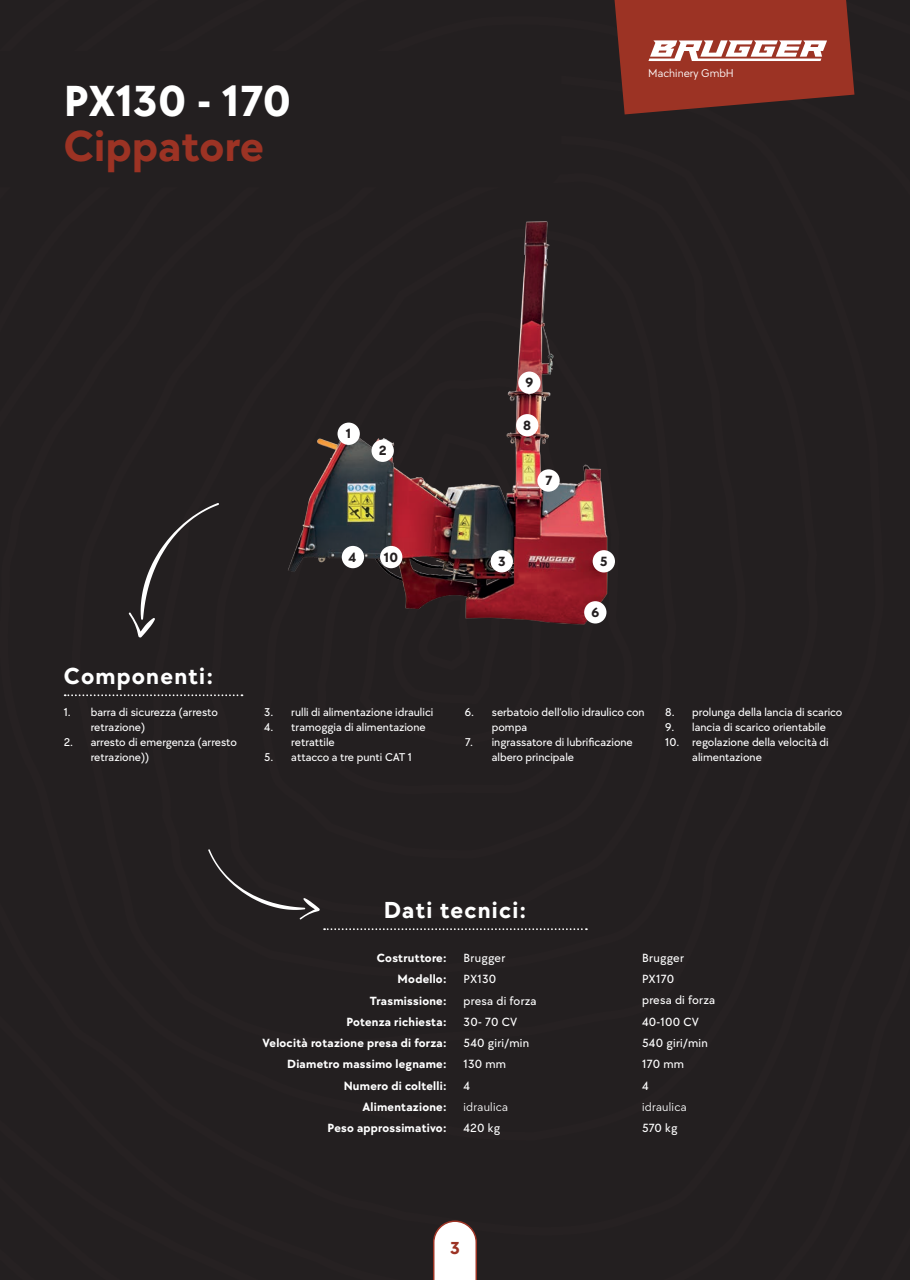
<style>
.page{position:relative;width:910px;height:1280px;background:#fff}
.page>*{position:absolute;margin:0;border:0;box-sizing:border-box;transform-origin:0 0}
.t1{font:700 45px "TT Chocolates Trl";letter-spacing:.01em;color:#fff}
.t2{font:700 45px "TT Chocolates Trl";letter-spacing:.01em;color:#9c3324}
.t3{font:700 24px "TT Chocolates Trl";letter-spacing:.05em;color:#fff}
.t4{font:700 18px "TT Chocolates Trl";color:#9c3324}
.t5{font:700 13.8px "TT Chocolates Trl";color:#231f20}
.t6{font:700 12.3px/21.3px "TT Chocolates Trl";letter-spacing:.02em;color:#fff;text-align:right}
.t7{font:500 12.3px/21.3px "TT Chocolates Trl";letter-spacing:.02em;color:#fff}
.t8{font:12.3px "TT Chocolates Trl";letter-spacing:.02em;color:#fff}
.t9{font:500 11.7px/15px "TT Chocolates Trl";color:#fff}
.t10{font:11.7px "TT Chocolates Trl";color:#fff}
</style>
<div class="page">
<div style="left:367px;top:0;width:248px;height:16px;background:#231f20"></div>
<div style="left:367px;top:16px;width:543px;height:412px;background:#231f20"></div>
<div style="left:0;top:73px;width:885px;height:871px;background:#231f20"></div>
<div style="left:70px;top:136px;width:752px;height:808px;background:#231f20"></div>
<div style="left:151px;top:173px;width:595px;height:771px;background:#231f20"></div>
<div style="left:209px;top:229px;width:467px;height:688px;background:#231f20"></div>
<div style="left:261px;top:764px;width:374px;height:94px;background:#231f20"></div>
<div style="left:314px;top:764px;width:280px;height:30px;background:#231f20"></div>
<div style="left:0;top:944px;width:663px;height:283px;background:#231f20"></div>
<div style="left:663px;top:794px;width:247px;height:433px;background:#231f20"></div>
<div style="left:0;top:1015px;width:400px;height:212px;background:#231f20"></div>
<div style="left:0;top:0;width:367px;height:332px;background:#231f20"></div>
<div style="left:0;top:0;width:159px;height:51px;background:#231f20"></div>
<div style="left:0;top:1227px;width:910px;height:53px;background:#231f20"></div>
<svg style="left:615px;top:0;width:295px;height:114px;background:#813b32"></svg>
<svg style="left:324px;top:928px;width:263px;height:2px"></svg>
<div style="left:129px;top:503px;width:90px;height:135px;background:#231f20"></div>
<svg style="left:208px;top:849px;width:112px;height:70px;background:#2e2a2b"></svg>
<img style="left:249px;top:146px;width:412px;height:618px">
<div style="left:337px;top:423px;width:23px;height:22px;background:#fff;border-radius:50%"></div>
<div style="left:372px;top:440px;width:22px;height:22px;background:#fff;border-radius:50%"></div>
<div style="left:491px;top:550px;width:22px;height:22px;background:#fff;border-radius:50%"></div>
<div style="left:342px;top:546px;width:22px;height:22px;background:#fff;border-radius:50%"></div>
<div style="left:593px;top:550px;width:22px;height:22px;background:#fff;border-radius:50%"></div>
<div style="left:584px;top:601px;width:22px;height:22px;background:#fff;border-radius:50%"></div>
<div style="left:537px;top:469px;width:23px;height:23px;background:#fff;border-radius:50%"></div>
<div style="left:516px;top:414px;width:22px;height:22px;background:#fff;border-radius:50%"></div>
<div style="left:518px;top:372px;width:23px;height:22px;background:#fff;border-radius:50%"></div>
<div style="left:380px;top:546px;width:22px;height:22px;background:#fff;border-radius:50%"></div>
<svg style="left:65px;top:694px;width:177px;height:2px"></svg>
<div style="left:0;top:51px;width:561px;height:136px;background:#231f20"></div>
<svg style="left:432px;top:1220px;width:46px;height:60px"></svg>
<h1 class="t1" style="left:64px;top:69px;width:229px">PX130 - 170</h1>
<h1 class="t2" style="left:64px;top:114px;width:202px">Cippatore</h1>
<p class="t10" style="left:648px;top:65px;width:87px">Machinery GmbH</p>
<h2 class="t3" style="left:64px;top:659px;width:151px">Componenti:</h2>
<p class="t5" style="left:346px;top:424px;width:7px">1</p>
<p class="t5" style="left:379px;top:441px;width:9px">2</p>
<p class="t5" style="left:525px;top:373px;width:9px">9</p>
<p class="t5" style="left:523px;top:415px;width:10px">8</p>
<p class="t5" style="left:545px;top:471px;width:9px">7</p>
<p class="t5" style="left:384px;top:547px;width:16px">10</p>
<p class="t5" style="left:349px;top:547px;width:9px">4</p>
<p class="t5" style="left:600px;top:551px;width:9px">5</p>
<p class="t5" style="left:498px;top:551px;width:9px">3</p>
<p class="t5" style="left:591px;top:602px;width:9px">6</p>
<p class="t9" style="left:91px;top:704px;width:129px;text-indent:-27px">1. barra di sicurezza (arresto retrazione)</p>
<p class="t9" style="left:91px;top:734px;width:148px;text-indent:-27px">2. arresto di emergenza (arresto retrazione))</p>
<p class="t9" style="left:264px;top:704px;width:171px">3. rulli di alimentazione idraulici</p>
<p class="t9" style="left:291px;top:719px;width:136px;text-indent:-27px">4. tramoggia di alimentazione retrattile</p>
<p class="t9" style="left:264px;top:749px;width:149px">5. attacco a tre punti CAT 1</p>
<p class="t9" style="left:492px;top:704px;width:154px;text-indent:-27px">6. serbatoio dell‘olio idraulico con pompa</p>
<p class="t9" style="left:492px;top:734px;width:143px;text-indent:-27px">7. ingrassatore di lubrificazione albero principale</p>
<p class="t9" style="left:665px;top:704px;width:179px">8. prolunga della lancia di scarico</p>
<p class="t9" style="left:665px;top:719px;width:162px">9. lancia di scarico orientabile</p>
<p class="t9" style="left:692px;top:734px;width:138px;text-indent:-27px">10. regolazione della velocità di alimentazione</p>
<h2 class="t3" style="left:384px;top:893px;width:144px">Dati tecnici:</h2>
<p class="t6" style="left:377px;top:947px;width:71px">Costruttore:<br>Modello:</p>
<p class="t6" style="left:262px;top:1010px;width:185px">Potenza richiesta:<br>Velocità rotazione presa di forza:<br>Diametro massimo legname:</p>
<p class="t6" style="left:328px;top:1095px;width:120px">Alimentazione:<br>Peso approssimativo:</p>
<p class="t7" style="left:463px;top:947px;width:43px">Brugger<br>PX130</p>
<p class="t7" style="left:463px;top:1010px;width:67px">30- 70 CV<br>540 giri/min<br>130 mm</p>
<p class="t8" style="left:463px;top:1099px;width:46px">idraulica</p>
<p class="t7" style="left:463px;top:1117px;width:38px">420 kg</p>
<p class="t7" style="left:463px;top:989px;width:75px">presa di forza</p>
<p class="t6" style="left:370px;top:989px;width:78px">Trasmissione:</p>
<p class="t6" style="left:344px;top:1074px;width:104px">Numero di coltelli:</p>
<p class="t7" style="left:463px;top:1074px;width:8px">4</p>
<p class="t7" style="left:642px;top:947px;width:43px">Brugger<br>PX170</p>
<p class="t7" style="left:642px;top:1010px;width:67px">40-100 CV<br>540 giri/min<br>170 mm</p>
<p class="t8" style="left:642px;top:1099px;width:46px">idraulica</p>
<p class="t7" style="left:642px;top:1117px;width:37px">570 kg</p>
<p class="t7" style="left:642px;top:989px;width:75px">presa di forza</p>
<p class="t7" style="left:642px;top:1074px;width:8px">4</p>
<h3 class="t4" style="left:450px;top:1235px;width:11px">3</h3>
</div>
